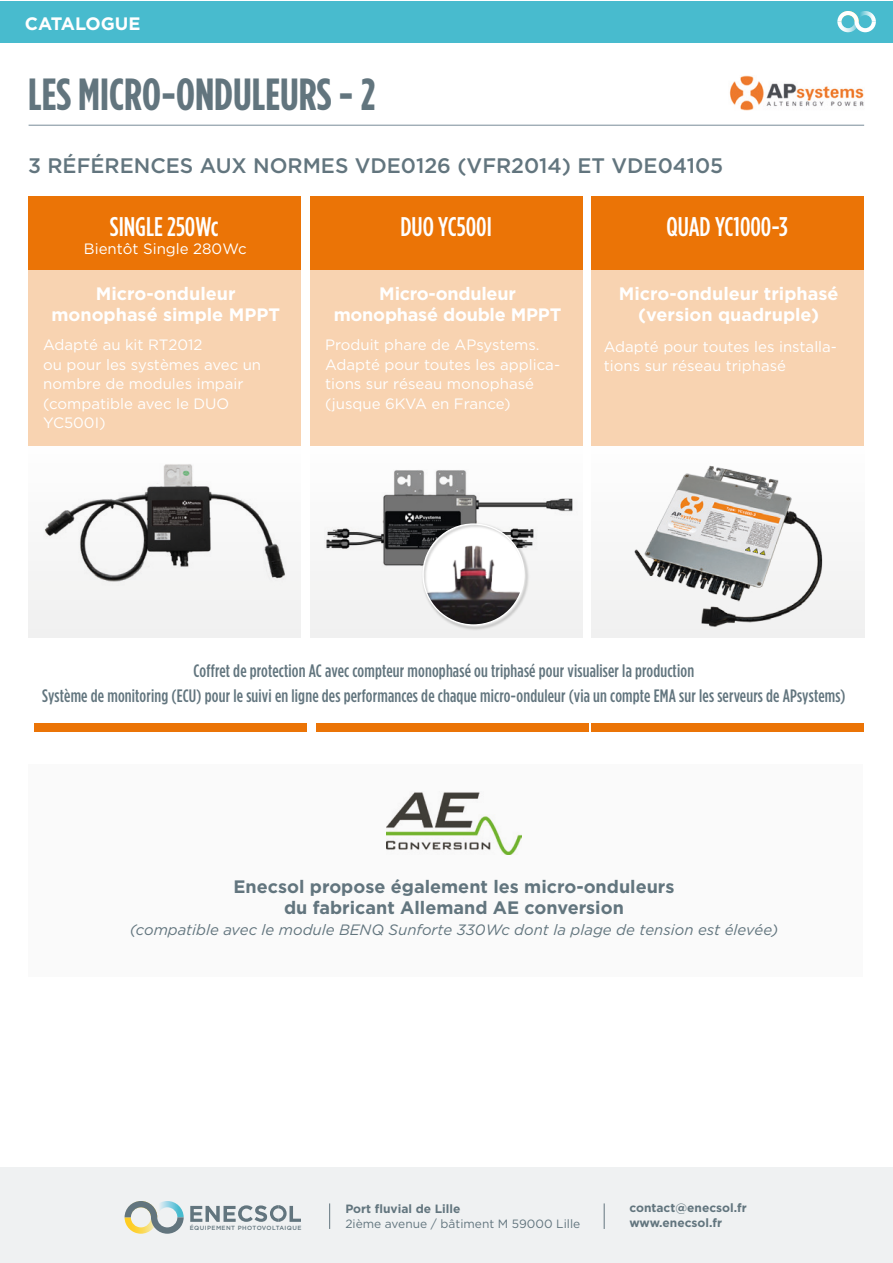
<style>
.page{position:relative;width:893px;height:1263px;background:#fff}
.page>*{position:absolute;margin:0;border:0;box-sizing:border-box;transform-origin:0 0}
.t1{font:700 condensed 45px "Gotham HTF";color:#62757e}
.t2{font:500 condensed 27px "Gotham HTF";color:#fff}
.t3{font:500 21px "Gotham HTF";color:#62757e}
.t4{font:500 condensed 18px/25.5px "Gotham HTF";letter-spacing:.01em;color:#62757e;text-align:center}
.t5{font:700 18px/21px "Gotham HTF";color:#fff;text-align:center}
.t6{font:700 18px/21px "Gotham HTF";color:#62757e;text-align:center}
.t7{font:15px/19.5px "Gotham HTF";color:#fff}
.t8{font:italic 15px "Gotham HTF";color:#62757e}
.t9{font:700 12px/15px "Gotham HTF";color:#62757e}
.t10{font:12px "Gotham HTF";color:#62757e}
.t11{font:500 6px "Gotham HTF";letter-spacing:.07em;color:#62757e}
</style>
<div class="page">
<img style="left:729px;top:75px;width:135px;height:36px">
<hr style="left:29px;top:125px;width:835px;height:1px;background:#798c99">
<div style="left:0;top:1168px;width:893px;height:95px;background:#eff1f2"></div>
<svg style="left:125px;top:1201px;width:59px;height:33px"></svg>
<svg style="left:190px;top:1205px;width:111px;height:17px"></svg>
<svg style="left:329px;top:1203px;width:1px;height:26px"></svg>
<svg style="left:604px;top:1203px;width:1px;height:26px"></svg>
<div style="left:28px;top:270px;width:272px;height:176px;background:#f8d3b1"></div>
<div style="left:28px;top:764px;width:835px;height:213px;background:#fafafa"></div>
<div style="left:28px;top:446px;width:272px;height:192px;background:linear-gradient(to right,#f3f3f3,#f3f3f3)"></div>
<div style="left:592px;top:447px;width:272px;height:191px;background:#f7f7f7"></div>
<div style="left:310px;top:270px;width:272px;height:176px;background:#f8d3b1"></div>
<div style="left:591px;top:270px;width:272px;height:176px;background:#f8d3b1"></div>
<div style="left:28px;top:196px;width:272px;height:73px;background:#eb7406"></div>
<div style="left:310px;top:196px;width:272px;height:73px;background:#eb7406"></div>
<div style="left:591px;top:196px;width:272px;height:73px;background:#eb7406"></div>
<div style="left:34px;top:723px;width:273px;height:9px;background:#eb7406"></div>
<div style="left:316px;top:723px;width:272px;height:9px;background:#eb7406"></div>
<div style="left:591px;top:723px;width:272px;height:9px;background:#eb7406"></div>
<img style="left:33px;top:453px;width:264px;height:150px">
<img style="left:310px;top:470px;width:272px;height:165px">
<img style="left:421px;top:522px;width:109px;height:109px">
<img style="left:634px;top:466px;width:189px;height:161px">
<img style="left:386px;top:792px;width:136px;height:62px">
<div style="left:0;top:1px;width:893px;height:41px;background:#48bbce"></div>
<svg style="left:837px;top:11px;width:39px;height:21px"></svg>
<p class="t5" style="left:25px;top:13px;width:117px">CATALOGUE</p>
<h1 class="t1" style="left:28px;top:69px;width:349px">LES MICRO-ONDULEURS - 2</h1>
<h3 class="t3" style="left:28px;top:153px;width:697px">3 RÉFÉRENCES AUX NORMES VDE0126 (VFR2014) ET VDE04105</h3>
<h2 class="t2" style="left:110px;top:212px;width:110px">SINGLE 250Wc</h2>
<h2 class="t2" style="left:400px;top:212px;width:93px">DUO YC500I</h2>
<h2 class="t2" style="left:667px;top:212px;width:123px">QUAD YC1000-3</h2>
<p class="t7" style="left:84px;top:239px;width:164px">Bientôt Single 280Wc</p>
<p class="t5" style="left:51px;top:283px;width:230px">Micro-onduleur monophasé simple MPPT</p>
<p class="t5" style="left:334px;top:283px;width:229px">Micro-onduleur monophasé double MPPT</p>
<p class="t5" style="left:619px;top:283px;width:221px">Micro-onduleur triphasé (version quadruple)</p>
<p class="t7" style="left:43px;top:335px;width:220px">Adapté au kit RT2012<br>ou pour les systèmes avec un nombre de modules impair (compatible avec le DUO<br>YC500I)</p>
<p class="t7" style="left:325px;top:335px;width:237px">Produit phare de APsystems.<br>Adapté pour toutes les applica&shy;tions sur réseau monophasé (jusque 6KVA en France)</p>
<p class="t7" style="left:604px;top:336px;width:235px">Adapté pour toutes les installa&shy;tions sur réseau triphasé</p>
<p class="t4" style="left:42px;top:657px;width:805px">Coffret de protection AC avec compteur monophasé ou triphasé pour visualiser la production<br>Système de monitoring (ECU) pour le suivi en ligne des performances de chaque micro-onduleur (via un compte EMA sur les serveurs de APsystems)</p>
<p class="t6" style="left:234px;top:876px;width:442px">Enecsol propose également les micro-onduleurs du fabricant Allemand AE conversion</p>
<p class="t8" style="left:130px;top:922px;width:650px">(compatible avec le module BENQ Sunforte 330Wc dont la plage de tension est élevée)</p>
<p class="t11" style="left:190px;top:1225px;width:113px">ÉQUIPEMENT PHOTOVOLTAIQUE</p>
<p class="t9" style="left:345px;top:1201px;width:117px">Port fluvial de Lille</p>
<p class="t10" style="left:345px;top:1217px;width:236px">2ième avenue / bâtiment M 59000 Lille</p>
<p class="t9" style="left:629px;top:1199px;width:119px">contact@enecsol.fr www.enecsol.fr</p>
</div>
